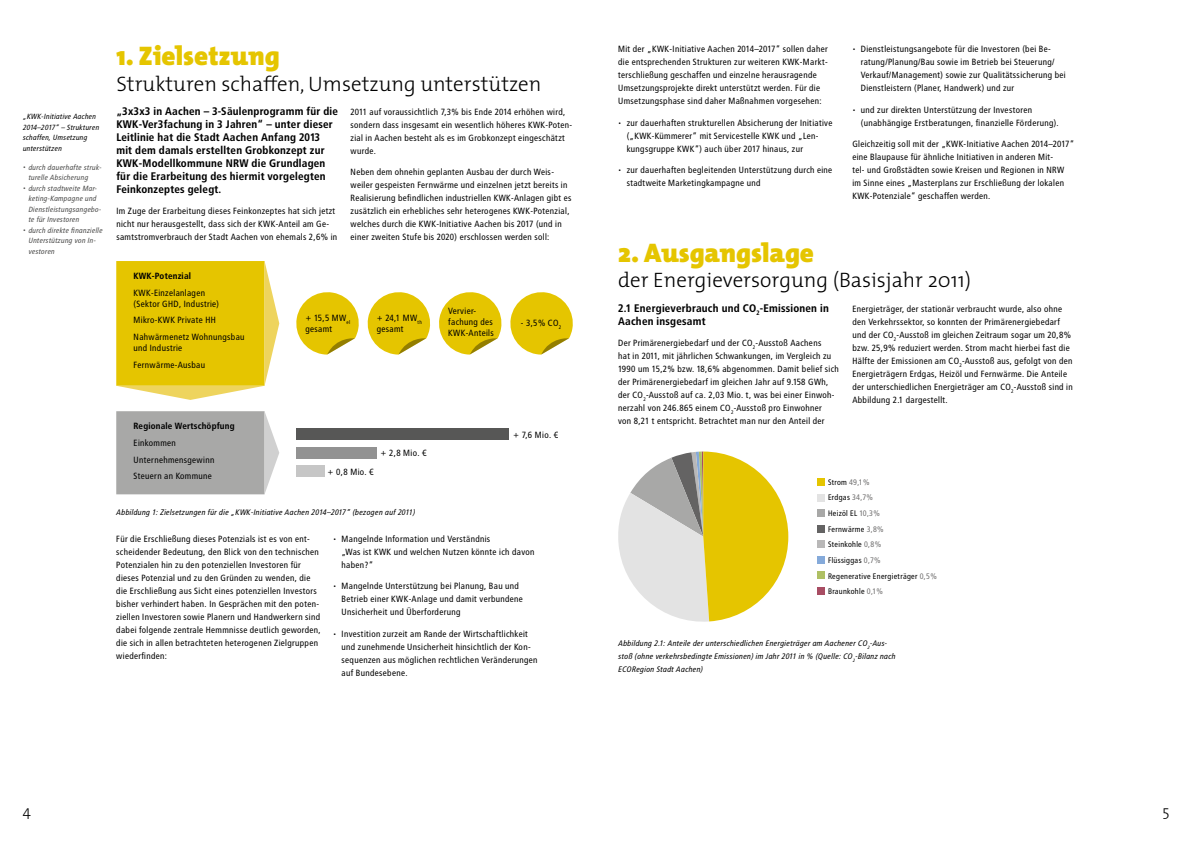
<style>
.page{position:relative;width:1191px;height:842px;background:#fff}
.page>*{position:absolute;margin:0;border:0;box-sizing:border-box;transform-origin:0 0}
.t1{font:900 27px "The Mix";color:#e5c500}
.t2{font:300 21px "The Mix";color:#000}
.t3{font:300 15px "The Mix";color:#000}
.t4{font:700 11px/13px "Transit";color:#000}
.t5{font:9px/13px "Transit";color:#000}
.t6{font:700 9px "Transit";color:#000}
.t7{font:italic 8px/13px "Transit";color:#000}
.t8{font:8px/15.7px "Transit";color:#000}
.t9{font:italic 7.5px/10.5px "Transit";color:#4a4a49}
.t10{font:italic 7.5px/10.5px "Transit";color:#000}
.s1{font-style:normal;font-size:9px}
.s2{color:#706f6f}
</style>
<div class="page">
<svg style="left:116px;top:261px;width:163px;height:139px;background:#e8cc21"></svg>
<svg style="left:116px;top:411px;width:163px;height:83px;background:#aeaead"></svg>
<svg style="left:296px;top:292px;width:277px;height:63px"></svg>
<div style="left:296px;top:428px;width:213px;height:12px;background:#575756"></div>
<div style="left:296px;top:447px;width:81px;height:11px;background:#929292"></div>
<div style="left:296px;top:466px;width:29px;height:11px;background:#c6c6c6"></div>
<div style="left:817px;top:479px;width:7px;height:7px;background:#e5c500"></div>
<div style="left:817px;top:494px;width:7px;height:7px;background:#e3e3e3"></div>
<div style="left:817px;top:510px;width:7px;height:7px;background:#a8a8a7"></div>
<div style="left:817px;top:587px;width:7px;height:7px;background:#a84d63"></div>
<div style="left:817px;top:572px;width:7px;height:7px;background:#afc064"></div>
<div style="left:817px;top:556px;width:7px;height:7px;background:#85aada"></div>
<div style="left:817px;top:541px;width:7px;height:7px;background:#b9b8b8"></div>
<div style="left:817px;top:525px;width:7px;height:7px;background:#646363"></div>
<svg style="left:618px;top:451px;width:170px;height:171px"></svg>
<p class="t10" style="left:23px;top:111px;width:78px">„KWK-Initiative Aachen<br>2014–2017“ – Strukturen schaffen, Umsetzung unterstützen</p>
<p class="t9" style="left:28px;top:162px;width:75px;text-indent:-6px"><span class="s1">•</span> durch dauerhafte struk&shy;turelle Absicherung</p>
<p class="t9" style="left:28px;top:183px;width:74px;text-indent:-6px"><span class="s1">•</span> durch stadtweite Mar&shy;keting-Kampagne und<br>Dienstleistungsangebo&shy;te für Investoren</p>
<p class="t9" style="left:28px;top:225px;width:76px;text-indent:-6px"><span class="s1">•</span> durch direkte finanzielle<br>Unterstützung von In&shy;vestoren</p>
<h1 class="t1" style="left:116px;top:33px;width:165px">1. Zielsetzung</h1>
<h2 class="t2" style="left:116px;top:66px;width:426px">Strukturen schaffen, Umsetzung unterstützen</h2>
<p class="t4" style="left:116px;top:105px;width:223px">„3x3x3 in Aachen – 3-Säulenprogramm für die KWK-Ver3fachung in 3 Jahren“ – unter dieser Leitlinie hat die Stadt Aachen Anfang 2013 mit dem damals erstellten Grobkonzept zur KWK-Modellkommune NRW die Grundlagen für die Erarbeitung des hiermit vorgelegten Feinkonzeptes gelegt.</p>
<p class="t5" style="left:116px;top:205px;width:223px">Im Zuge der Erarbeitung dieses Feinkonzeptes hat sich jetzt nicht nur herausgestellt, dass sich der KWK-Anteil am Ge&shy;samtstromverbrauch der Stadt Aachen von ehemals 2,6% in</p>
<p class="t5" style="left:350px;top:105px;width:223px">2011 auf voraussichtlich 7,3% bis Ende 2014 erhöhen wird, sondern dass insgesamt ein wesentlich höheres KWK-Poten&shy;zial in Aachen besteht als es im Grobkonzept eingeschätzt wurde.</p>
<p class="t5" style="left:350px;top:166px;width:223px">Neben dem ohnehin geplanten Ausbau der durch Weis&shy;weiler gespeisten Fernwärme und einzelnen jetzt bereits in Realisierung befindlichen industriellen KWK-Anlagen gibt es zusätzlich ein erhebliches sehr heterogenes KWK-Potenzial, welches durch die KWK-Initiative Aachen bis 2017 (und in einer zweiten Stufe bis 2020) erschlossen werden soll:</p>
<p class="t6" style="left:134px;top:271px;width:59px">KWK-Potenzial</p>
<p class="t5" style="left:134px;top:287px;width:87px;line-height:11px">KWK-Einzelanlagen (Sektor GHD, Industrie)</p>
<p class="t5" style="left:134px;top:312px;width:113px;line-height:16.7px">Mikro-KWK Private HH<br>Nahwärmenetz Wohnungsbau</p>
<p class="t5" style="left:134px;top:340px;width:73px;line-height:16.7px">und Industrie<br>Fernwärme-Ausbau</p>
<p class="t5" style="left:305px;top:313px;width:46px;line-height:11px">+ 15,5 MW<sub>el </sub>gesamt</p>
<p class="t5" style="left:377px;top:313px;width:47px;line-height:11px">+ 24,1 MW<sub>th </sub>gesamt</p>
<p class="t5" style="left:448px;top:305px;width:47px;line-height:11px">Vervier&shy;fachung des<br>KWK-Anteils</p>
<p class="t5" style="left:521px;top:317px;width:42px">- 3,5% CO<sub>2</sub></p>
<p class="t6" style="left:134px;top:421px;width:103px">Regionale Wertschöpfung</p>
<p class="t5" style="left:134px;top:434px;width:83px;line-height:16.7px">Einkommen<br>Unternehmensgewinn<br>Steuern an Kommune</p>
<p class="t5" style="left:380px;top:447px;width:48px">+ 2,8 Mio. €</p>
<p class="t5" style="left:328px;top:465px;width:48px">+ 0,8 Mio. €</p>
<p class="t7" style="left:116px;top:506px;width:301px">Abbildung 1: Zielsetzungen für die „KWK-Initiative Aachen 2014–2017“ (bezogen auf 2011)</p>
<p class="t5" style="left:513px;top:428px;width:47px">+ 7,6 Mio. €</p>
<p class="t5" style="left:116px;top:532px;width:206px">Für die Erschließung dieses Potenzials ist es von ent&shy;scheidender Bedeutung, den Blick von den technischen Potenzialen hin zu den potenziellen Investoren für dieses Potenzial und zu den Gründen zu wenden, die die Erschließung aus Sicht eines potenziellen Investors bisher verhindert haben. In Gesprächen mit den poten&shy;ziellen Investoren sowie Planern und Handwerkern sind dabei folgende zentrale Hemmnisse deutlich geworden, die sich in allen betrachteten heterogenen Zielgruppen wiederfinden:</p>
<p class="t5" style="left:342px;top:532px;width:195px;text-indent:-9px">• Mangelnde Information und Verständnis<br>„Was ist KWK und welchen Nutzen könnte ich davon haben?“</p>
<p class="t5" style="left:342px;top:580px;width:183px;text-indent:-9px">• Mangelnde Unterstützung bei Planung, Bau und<br>Betrieb einer KWK-Anlage und damit verbundene<br>Unsicherheit und Überforderung</p>
<p class="t5" style="left:342px;top:627px;width:198px;text-indent:-9px">• Investition zurzeit am Rande der Wirtschaftlichkeit und zunehmende Unsicherheit hinsichtlich der Kon&shy;sequenzen aus möglichen rechtlichen Veränderungen auf Bundesebene.</p>
<p class="t5" style="left:618px;top:42px;width:211px">Mit der „KWK-Initiative Aachen 2014–2017“ sollen daher die entsprechenden Strukturen zur weiteren KWK-Markt&shy;terschließung geschaffen und einzelne herausragende Umsetzungsprojekte direkt unterstützt werden. Für die Umsetzungsphase sind daher Maßnahmen vorgesehen:</p>
<p class="t5" style="left:626px;top:116px;width:208px;text-indent:-9px">• zur dauerhaften strukturellen Absicherung der Initiative („KWK-Kümmerer“ mit Servicestelle KWK und „Len&shy;kungsgruppe KWK“) auch über 2017 hinaus, zur</p>
<p class="t5" style="left:626px;top:163px;width:207px;text-indent:-9px">• zur dauerhaften begleitenden Unterstützung durch eine stadtweite Marketingkampagne und</p>
<p class="t5" style="left:861px;top:42px;width:207px;text-indent:-9px">• Dienstleistungsangebote für die Investoren (bei Be&shy;ratung/Planung/Bau sowie im Betrieb bei Steuerung/ Verkauf/Management) sowie zur Qualitätssicherung bei Dienstleistern (Planer, Handwerk) und zur</p>
<p class="t5" style="left:861px;top:103px;width:200px;text-indent:-9px">• und zur direkten Unterstützung der Investoren (unabhängige Erstberatungen, finanzielle Förderung).</p>
<p class="t5" style="left:852px;top:137px;width:224px">Gleichzeitig soll mit der „KWK-Initiative Aachen 2014–2017“ eine Blaupause für ähnliche Initiativen in anderen Mit-<br>tel- und Großstädten sowie Kreisen und Regionen in NRW im Sinne eines „Masterplans zur Erschließung der lokalen KWK-Potenziale“ geschaffen werden.</p>
<h1 class="t1" style="left:618px;top:230px;width:197px">2. Ausgangslage</h1>
<h2 class="t2" style="left:618px;top:263px;width:354px">der Energieversorgung (Basisjahr 2011)</h2>
<p class="t4" style="left:618px;top:301px;width:212px">2.1 Energieverbrauch und CO<sub>2</sub>-Emissionen in<br>Aachen insgesamt</p>
<p class="t5" style="left:618px;top:337px;width:222px">Der Primärenergiebedarf und der CO<sub>2</sub>-Ausstoß Aachens<br>hat in 2011, mit jährlichen Schwankungen, im Vergleich zu 1990 um 15,2% bzw. 18,6% abgenommen. Damit belief sich der Primärenergiebedarf im gleichen Jahr auf 9.158 GWh, der CO<sub>2</sub>-Ausstoß auf ca. 2,03 Mio. t, was bei einer Einwoh&shy;nerzahl von 246.865 einem CO<sub>2</sub>-Ausstoß pro Einwohner<br>von 8,21 t entspricht. Betrachtet man nur den Anteil der</p>
<p class="t5" style="left:852px;top:302px;width:222px">Energieträger, der stationär verbraucht wurde, also ohne den Verkehrssektor, so konnten der Primärenergiebedarf und der CO<sub>2</sub>-Ausstoß im gleichen Zeitraum sogar um 20,8% bzw. 25,9% reduziert werden. Strom macht hierbei fast die Hälfte der Emissionen am CO<sub>2</sub>-Ausstoß aus, gefolgt von den Energieträgern Erdgas, Heizöl und Fernwärme. Die Anteile der unterschiedlichen Energieträger am CO<sub>2</sub>-Ausstoß sind in Abbildung 2.1 dargestellt.</p>
<p class="t8" style="left:828px;top:474px;width:111px">Strom <span class="s2">49,1%<br></span>Erdgas <span class="s2">34,7%<br></span>Heizöl EL <span class="s2">10,3%<br></span>Fernwärme <span class="s2">3,8%<br></span>Steinkohle <span class="s2">0,8%<br></span>Flüssiggas <span class="s2">0,7%<br></span>Regenerative Energieträger <span class="s2">0,5%<br></span>Braunkohle <span class="s2">0,1%</span></p>
<p class="t7" style="left:618px;top:637px;width:279px">Abbildung 2.1: Anteile der unterschiedlichen Energieträger am Aachener CO<sub>2</sub>-Aus&shy;stoß (ohne verkehrsbedingte Emissionen) im Jahr 2011 in % (Quelle: CO<sub>2</sub>-Bilanz nach<br>ECORegion Stadt Aachen)</p>
<h3 class="t3" style="left:23px;top:799px;width:10px">4</h3>
<h3 class="t3" style="left:1162px;top:799px;width:9px">5</h3>
</div>
